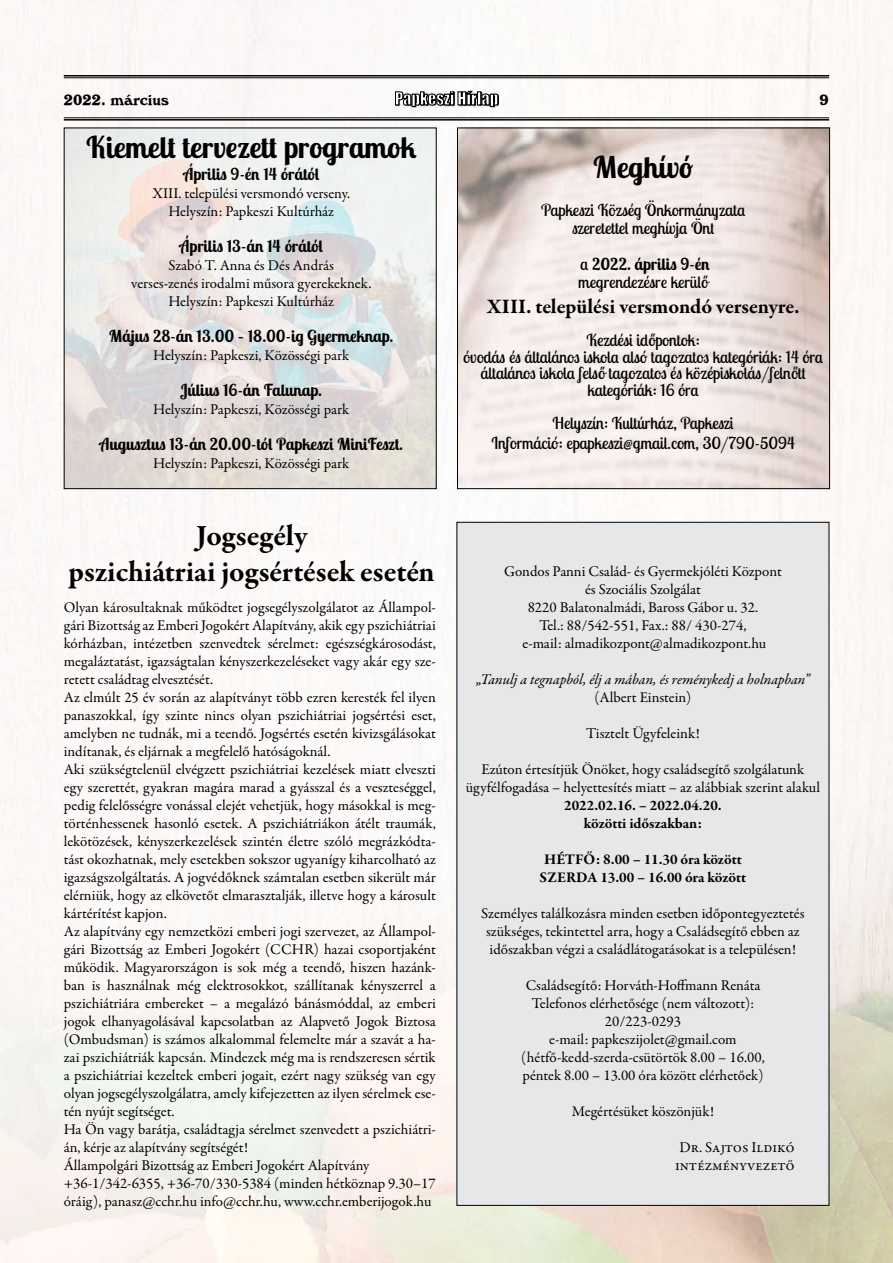
<style>
.page{position:relative;width:893px;height:1263px;background:#fff}
.page>*{position:absolute;margin:0;border:0;box-sizing:border-box;transform-origin:0 0}
.t1{font:700 30px/36px "Garamond Premr Pro";color:#000;text-align:center}
.t2{font:700 30px "Lobster Two";color:#000}
.t3{font:700 21px "Garamond Premr Pro";color:#000}
.t4{font:16.5px/16.5px "Lobster Two";color:#000;text-align:center}
.t5{font:700 16.5px "Lobster Two";color:#000}
.t6{font:16.5px "Impact";color:#fff}
.t7{font:15px/18px "Garamond Premr Pro";color:#000;text-align:center}
.t8{font:700 15px/18px "Garamond Premr Pro";color:#000;text-align:center}
.t9{font:italic 15px "Garamond Premr Pro";letter-spacing:-.005em;color:#000}
.t10{font:15px "Windsor HU Normal";color:#000}
.s1{font-weight:700}
</style>
<div class="page">
<img style="left:0;top:0;width:893px;height:1263px">
<hr style="left:64px;top:78px;width:765px;height:1px;background:#000">
<hr style="left:64px;top:75px;width:765px;height:2px;background:#000">
<hr style="left:64px;top:119px;width:765px;height:2px;background:#000">
<hr style="left:64px;top:118px;width:765px;height:1px;background:#000">
<svg style="left:396px;top:91px;width:103px;height:17px"></svg>
<svg style="left:395px;top:91px;width:103px;height:16px;background:#434242"></svg>
<img style="left:66px;top:130px;width:369px;height:357px">
<div style="left:64px;top:128px;width:373px;height:361px;border:1px solid #000"></div>
<div style="left:457px;top:522px;width:372px;height:683px;background:#e6e7e8"></div>
<img style="left:459px;top:130px;width:369px;height:357px">
<div style="left:457px;top:128px;width:373px;height:361px;border:1px solid #000"></div>
<p class="t10" style="left:64px;top:91px;width:107px">2022. március</p>
<p class="t6" style="left:395px;top:86px;width:105px">Papkeszi Hírlap</p>
<p class="t10" style="left:819px;top:91px;width:11px">9</p>
<h1 class="t2" style="left:86px;top:128px;width:332px">Kiemelt tervezett programok</h1>
<p class="t5" style="left:183px;top:163px;width:137px">Április 9-én 14 órától</p>
<p class="t7" style="left:152px;top:184px;width:199px">XIII. települési versmondó verseny.<br>Helyszín: Papkeszi Kultúrház</p>
<p class="t5" style="left:180px;top:235px;width:145px">Április 13-án 14 órától</p>
<p class="t7" style="left:131px;top:256px;width:242px">Szabó T. Anna és Dés András<br>verses-zenés irodalmi műsora gyerekeknek.<br>Helyszín: Papkeszi Kultúrház</p>
<p class="t5" style="left:109px;top:325px;width:286px">Május 28-án 13.00 – 18.00-ig Gyermeknap.</p>
<p class="t7" style="left:153px;top:346px;width:198px">Helyszín: Papkeszi, Közösségi park</p>
<p class="t5" style="left:180px;top:379px;width:143px">Július 16-án Falunap.</p>
<p class="t7" style="left:153px;top:400px;width:198px">Helyszín: Papkeszi, Közösségi park</p>
<p class="t5" style="left:99px;top:433px;width:305px">Augusztus 13-án 20.00-tól Papkeszi MiniFeszt.</p>
<p class="t7" style="left:153px;top:454px;width:198px">Helyszín: Papkeszi, Közösségi park</p>
<h1 class="t1" style="left:69px;top:518px;width:368px">Jogsegély<br>pszichiátriai jogsértések esetén</h1>
<p class="t7" style="left:64px;top:599px;width:374px;text-align:left">Olyan károsultaknak működtet jogsegélyszolgálatot az Állampol&shy;gári Bizottság az Emberi Jogokért Alapítvány, akik egy pszichiátriai kórházban, intézetben szenvedtek sérelmet: egészségkárosodást, megaláztatást, igazságtalan kényszerkezeléseket vagy akár egy sze&shy;retett családtag elvesztését.<br>Az elmúlt 25 év során az alapítványt több ezren keresték fel ilyen panaszokkal, így szinte nincs olyan pszichiátriai jogsértési eset, amelyben ne tudnák, mi a teendő. Jogsértés esetén kivizsgálásokat indítanak, és eljárnak a megfelelő hatóságoknál.<br>Aki szükségtelenül elvégzett pszichiátriai kezelések miatt elveszti egy szerettét, gyakran magára marad a gyásszal és a veszteséggel, pedig felelősségre vonással elejét vehetjük, hogy másokkal is meg&shy;történhessenek hasonló esetek. A pszichiátriákon átélt traumák, lekötözések, kényszerkezelések szintén életre szóló megrázkódta&shy;tást okozhatnak, mely esetekben sokszor ugyanígy kiharcolható az igazságszolgáltatás. A jogvédőknek számtalan esetben sikerült már elérniük, hogy az elkövetőt elmarasztalják, illetve hogy a károsult kártérítést kapjon.<br>Az alapítvány egy nemzetközi emberi jogi szervezet, az Állampol&shy;gári Bizottság az Emberi Jogokért (CCHR) hazai csoportjaként működik. Magyarországon is sok még a teendő, hiszen hazánk&shy;ban is használnak még elektrosokkot, szállítanak kényszerrel a pszichiátriára embereket – a megalázó bánásmóddal, az emberi jogok elhanyagolásával kapcsolatban az Alapvető Jogok Biztosa (Ombudsman) is számos alkalommal felemelte már a szavát a ha&shy;zai pszichiátriák kapcsán. Mindezek még ma is rendszeresen sértik a pszichiátriai kezeltek emberi jogait, ezért nagy szükség van egy olyan jogsegélyszolgálatra, amely kifejezetten az ilyen sérelmek ese&shy;tén nyújt segítséget.<br>Ha Ön vagy barátja, családtagja sérelmet szenvedett a pszichiátri&shy;án, kérje az alapítvány segítségét!<br>Állampolgári Bizottság az Emberi Jogokért Alapítvány +36-1/342-6355, +36-70/330-5384 (minden hétköznap 9.30–17 óráig), panasz@cchr.hu info@cchr.hu, www.cchr.emberijogok.hu</p>
<h1 class="t2" style="left:593px;top:148px;width:102px">Meghívó</h1>
<p class="t4" style="left:541px;top:201px;width:206px;line-height:18px">Papkeszi Község Önkormányzata szeretettel meghívja Önt</p>
<p class="t4" style="left:578px;top:255px;width:133px;line-height:18px;text-align:left">a <span class="s1">2022. április 9-én </span>megrendezésre kerülő</p>
<h2 class="t3" style="left:487px;top:294px;width:315px">XIII. települési versmondó versenyre.</h2>
<p class="t4" style="left:463px;top:332px;width:361px">Kezdési időpontok:<br>óvodás és általános iskola alsó tagozatos kategóriák: 14 óra általános iskola felső tagozatos és középiskolás/felnőtt kategóriák: 16 óra</p>
<p class="t4" style="left:491px;top:413px;width:305px;line-height:19.8px">Helyszín: Kultúrház, Papkeszi<br>Információ: epapkeszi@gmail.com, 30/790-5094</p>
<p class="t7" style="left:504px;top:563px;width:279px">Gondos Panni Család- és Gyermekjóléti Központ és Szociális Szolgálat<br>8220 Balatonalmádi, Baross Gábor u. 32.<br>Tel.: 88/542-551, Fax.: 88/ 430-274,<br>e-mail: almadikozpont@almadikozpont.hu</p>
<p class="t9" style="left:476px;top:670px;width:335px">„Tanulj a tegnapból, élj a mában, és reménykedj a holnapban”</p>
<p class="t7" style="left:595px;top:689px;width:98px">(Albert Einstein)</p>
<p class="t7" style="left:586px;top:725px;width:115px">Tisztelt Ügyfeleink!</p>
<p class="t7" style="left:466px;top:761px;width:356px">Ezúton értesítjük Önöket, hogy családsegítő szolgálatunk ügyfélfogadása – helyettesítés miatt – az alábbiak szerint alakul</p>
<p class="t8" style="left:564px;top:796px;width:159px">2022.02.16. – 2022.04.20. közötti időszakban:</p>
<p class="t8" style="left:540px;top:850px;width:208px">HÉTFŐ: 8.00 – 11.30 óra között<br>SZERDA 13.00 – 16.00 óra között</p>
<p class="t7" style="left:481px;top:905px;width:325px">Személyes találkozásra minden esetben időpontegyeztetés szükséges, tekintettel arra, hogy a Családsegítő ebben az időszakban végzi a családlátogatásokat is a településen!</p>
<p class="t7" style="left:521px;top:977px;width:245px">Családsegítő: Horváth-Hoffmann Renáta Telefonos elérhetősége (nem változott):<br>20/223-0293<br>e-mail: papkeszijolet@gmail.com (hétfő-kedd-szerda-csütörtök 8.00 – 16.00, péntek 8.00 – 13.00 óra között elérhetőek)</p>
<p class="t7" style="left:572px;top:1103px;width:144px">Megértésüket köszönjük!</p>
<p class="t7" style="left:675px;top:1139px;width:121px;text-align:left">Dr. Sajtos Ildikó intézményvezető</p>
</div>
